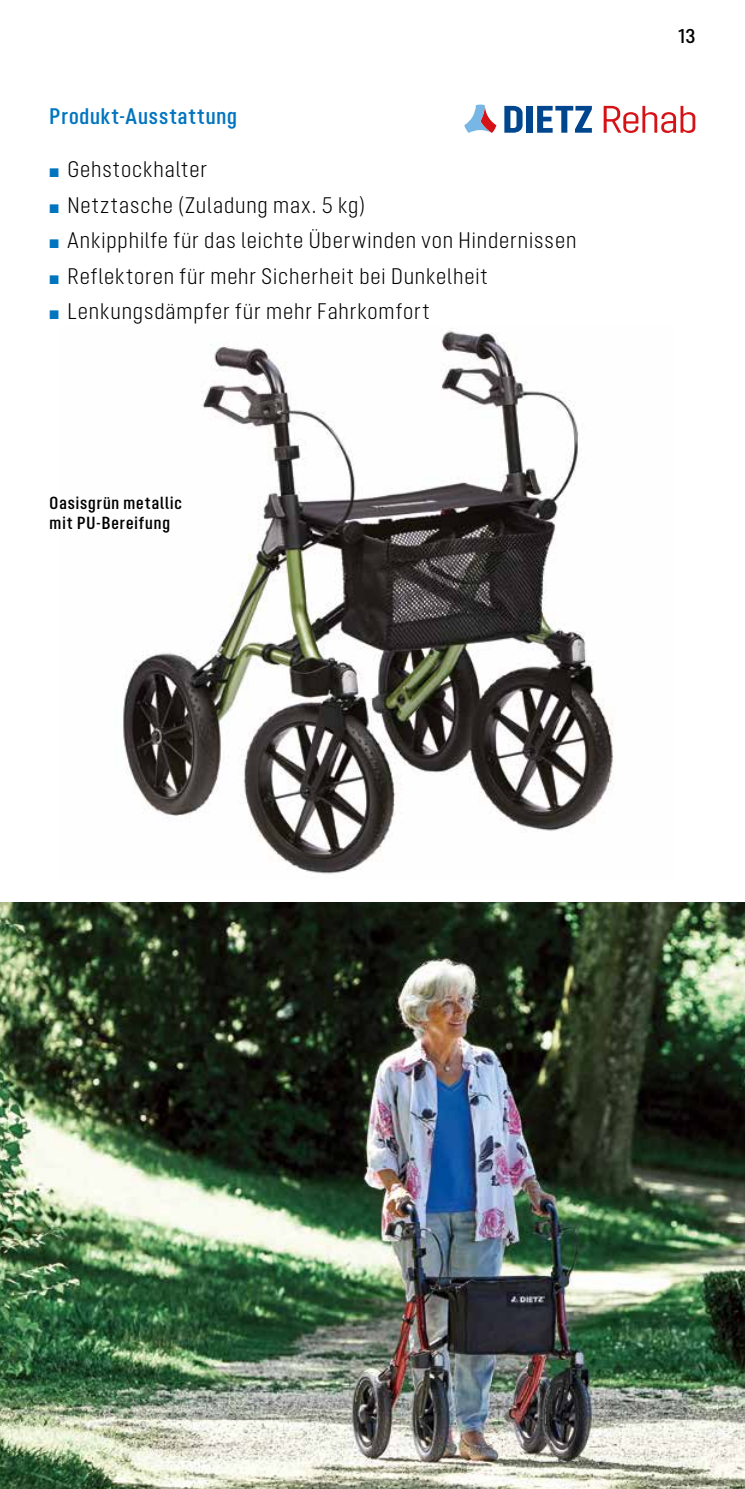
<style>
.page{position:relative;width:745px;height:1489px;background:#fff}
.page>*{position:absolute;margin:0;border:0;box-sizing:border-box;transform-origin:0 0}
.t1{font:300 22.5px "Opinion Pro Condensed";letter-spacing:.04em;color:#000}
.t2{font:600 22.5px "Opinion Pro Condensed";letter-spacing:.045em;color:#0075bf}
.t3{font:600 20px "Opinion Pro Condensed";color:#000}
.t4{font:600 17.5px/20px "Opinion Pro Condensed";letter-spacing:.055em;color:#000}
.s1{color:#0075bf}
</style>
<div class="page">
<img style="left:123px;top:328px;width:491px;height:546px">
<img style="left:0;top:902px;width:744px;height:586px">
<svg style="left:504px;top:106px;width:18px;height:27px"></svg>
<div style="left:526px;top:106px;width:6px;height:27px;background:#00468e"></div>
<svg style="left:537px;top:106px;width:54px;height:27px"></svg>
<svg style="left:603px;top:106px;width:91px;height:27px"></svg>
<svg style="left:464px;top:105px;width:32px;height:28px"></svg>
<p class="t2" style="left:50px;top:103px;width:188px">Produkt-Ausstattung</p>
<p class="t1" style="left:50px;top:157px;width:159px"><span class="s1">■</span> Gehstockhalter</p>
<p class="t1" style="left:50px;top:192px;width:317px"><span class="s1">■</span> Netztasche (Zuladung max. 5 kg)</p>
<p class="t1" style="left:50px;top:227px;width:528px"><span class="s1">■</span> Ankipphilfe für das leichte Überwinden von Hindernissen</p>
<p class="t1" style="left:50px;top:263px;width:439px"><span class="s1">■</span> Reflektoren für mehr Sicherheit bei Dunkelheit</p>
<p class="t1" style="left:50px;top:298px;width:381px"><span class="s1">■</span> Lenkungsdämpfer für mehr Fahrkomfort</p>
<p class="t4" style="left:50px;top:493px;width:133px">Oasisgrün metallic mit PU-Bereifung</p>
<p class="t3" style="left:677px;top:25px;width:19px">13</p>
</div>
